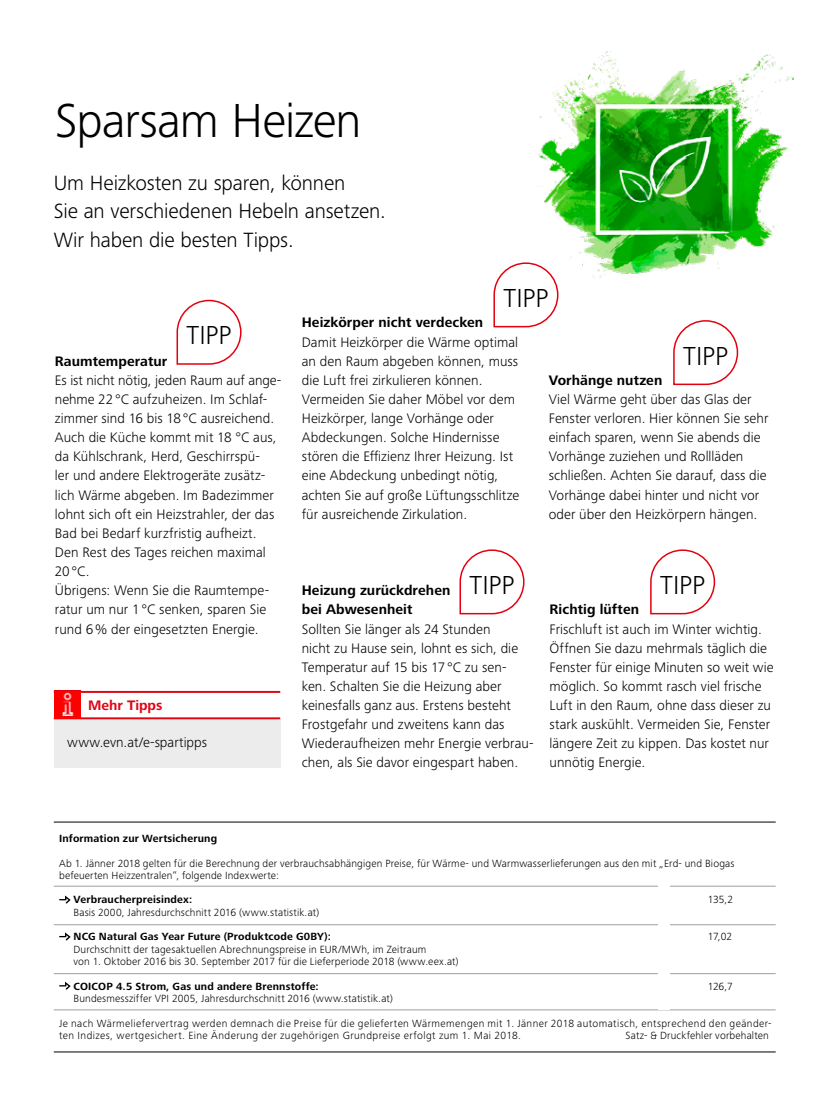
<style>
.page{position:relative;width:830px;height:1106px;background:#fff}
.page>*{position:absolute;margin:0;border:0;box-sizing:border-box;transform-origin:0 0}
.t1{font:300 49.5px "Frutiger Next LTW1 G";letter-spacing:-.02em;color:#000}
.t2{font:300 27px "Frutiger Next LTW1 G";letter-spacing:-.005em;color:#000}
.t3{font:300 21.3px/28.7px "Frutiger Next LTW1 G";letter-spacing:-.005em;color:#000}
.t4{font:300 14.25px/19px "Frutiger Next LTW1 G";letter-spacing:.005em;color:#000}
.t5{font:700 14.25px/19px "Frutiger Next LTW1 G";letter-spacing:.005em;color:#000}
.t6{font:700 14.25px "Frutiger Next LTW1 G";color:#e00413}
.t7{font:300 10.8px/12.3px "Frutiger Next LTW1 G";letter-spacing:.015em;color:#000}
.t8{font:300 10.8px/12.3px "Frutiger Next LTW1 G";letter-spacing:.04em;color:#000}
.t9{font:700 10.8px "Frutiger Next LTW1 G";letter-spacing:.015em;color:#000}
</style>
<div class="page">
<img style="left:538px;top:51px;width:254px;height:227px">
<svg style="left:59px;top:895px;width:12px;height:8px"></svg>
<svg style="left:59px;top:932px;width:12px;height:8px"></svg>
<svg style="left:59px;top:981px;width:12px;height:8px"></svg>
<hr style="left:54px;top:885px;width:721px;height:1px;background:#9d9e9e">
<hr style="left:54px;top:821px;width:721px;height:1px;background:#000">
<hr style="left:54px;top:924px;width:721px;height:1px;background:#9d9e9e">
<hr style="left:54px;top:973px;width:721px;height:1px;background:#9d9e9e">
<hr style="left:54px;top:1009px;width:721px;height:1px;background:#9d9e9e">
<hr style="left:54px;top:1051px;width:721px;height:1px;background:#000">
<div style="left:657px;top:884px;width:11px;height:125px;background:#fff"></div>
<svg style="left:176px;top:299px;width:66px;height:66px"></svg>
<svg style="left:459px;top:549px;width:66px;height:66px"></svg>
<svg style="left:493px;top:262px;width:66px;height:66px"></svg>
<svg style="left:673px;top:320px;width:65px;height:66px"></svg>
<svg style="left:650px;top:549px;width:65px;height:66px"></svg>
<div style="left:54px;top:719px;width:226px;height:48px;background:#ececec"></div>
<hr style="left:54px;top:717px;width:226px;height:2px;background:#e00413">
<hr style="left:54px;top:691px;width:226px;height:2px;background:#e00413">
<div style="left:54px;top:691px;width:26px;height:28px;background:#f00"></div>
<img style="left:60px;top:692px;width:14px;height:26px">
<h1 class="t1" style="left:55px;top:92px;width:308px">Sparsam Heizen</h1>
<h3 class="t3" style="left:54px;top:168px;width:333px">Um Heizkosten zu sparen, können<br>Sie an verschiedenen Hebeln ansetzen.<br>Wir haben die besten Tipps.</h3>
<h2 class="t2" style="left:503px;top:282px;width:46px">TIPP</h2>
<h2 class="t2" style="left:186px;top:320px;width:46px">TIPP</h2>
<p class="t5" style="left:55px;top:352px;width:114px">Raumtemperatur</p>
<p class="t4" style="left:55px;top:370px;width:228px">Es ist nicht nötig, jeden Raum auf ange&shy;nehme 22°C aufzuheizen. Im Schlaf&shy;zimmer sind 16 bis 18°C ausreichend.<br>Auch die Küche kommt mit 18 °C aus, da Kühlschrank, Herd, Geschirrspü-<br>ler und andere Elektrogeräte zusätz&shy;lich Wärme abgeben. Im Badezimmer lohnt sich oft ein Heizstrahler, der das Bad bei Bedarf kurzfristig aufheizt.<br>Den Rest des Tages reichen maximal 20°C.<br>Übrigens: Wenn Sie die Raumtempe&shy;ratur um nur 1°C senken, sparen Sie rund 6% der eingesetzten Energie.</p>
<p class="t6" style="left:88px;top:697px;width:76px">Mehr Tipps</p>
<p class="t4" style="left:67px;top:732px;width:141px">www.evn.at/e-spartipps</p>
<p class="t5" style="left:301px;top:313px;width:183px">Heizkörper nicht verdecken</p>
<p class="t4" style="left:301px;top:332px;width:219px">Damit Heizkörper die Wärme optimal an den Raum abgeben können, muss die Luft frei zirkulieren können.<br>Vermeiden Sie daher Möbel vor dem Heizkörper, lange Vorhänge oder Abdeckungen. Solche Hindernisse stören die Effizienz Ihrer Heizung. Ist eine Abdeckung unbedingt nötig, achten Sie auf große Lüftungsschlitze für ausreichende Zirkulation.</p>
<h2 class="t2" style="left:683px;top:340px;width:46px">TIPP</h2>
<p class="t5" style="left:548px;top:371px;width:115px">Vorhänge nutzen</p>
<p class="t4" style="left:548px;top:389px;width:221px">Viel Wärme geht über das Glas der Fenster verloren. Hier können Sie sehr einfach sparen, wenn Sie abends die Vorhänge zuziehen und Rollläden schließen. Achten Sie darauf, dass die Vorhänge dabei hinter und nicht vor oder über den Heizkörpern hängen.</p>
<h2 class="t2" style="left:469px;top:569px;width:46px">TIPP</h2>
<p class="t5" style="left:301px;top:581px;width:150px">Heizung zurückdrehen bei Abwesenheit</p>
<p class="t4" style="left:301px;top:619px;width:233px">Sollten Sie länger als 24 Stunden<br>nicht zu Hause sein, lohnt es sich, die Temperatur auf 15 bis 17°C zu sen&shy;ken. Schalten Sie die Heizung aber keinesfalls ganz aus. Erstens besteht Frostgefahr und zweitens kann das Wiederaufheizen mehr Energie verbrau&shy;chen, als Sie davor eingespart haben.</p>
<h2 class="t2" style="left:660px;top:569px;width:46px">TIPP</h2>
<p class="t5" style="left:549px;top:600px;width:91px">Richtig lüften</p>
<p class="t4" style="left:549px;top:619px;width:225px">Frischluft ist auch im Winter wichtig.<br>Öffnen Sie dazu mehrmals täglich die Fenster für einige Minuten so weit wie möglich. So kommt rasch viel frische Luft in den Raum, ohne dass dieser zu stark auskühlt. Vermeiden Sie, Fenster längere Zeit zu kippen. Das kostet nur unnötig Energie.</p>
<p class="t9" style="left:59px;top:832px;width:159px">Information zur Wertsicherung</p>
<p class="t7" style="left:59px;top:856px;width:676px">Ab 1. Jänner 2018 gelten für die Berechnung der verbrauchsabhängigen Preise, für Wärme- und Warmwasserlieferungen aus den mit „Erd- und Biogas befeuerten Heizzentralen“, folgende Indexwerte:</p>
<p class="t9" style="left:73px;top:893px;width:120px">Verbraucherpreisindex:</p>
<p class="t7" style="left:707px;top:893px;width:27px">135,2</p>
<p class="t7" style="left:73px;top:906px;width:247px">Basis 2000, Jahresdurchschnitt 2016 (www.statistik.at)</p>
<p class="t9" style="left:73px;top:930px;width:259px">NCG Natural Gas Year Future (Produktcode G0BY):</p>
<p class="t7" style="left:707px;top:930px;width:26px">17,02</p>
<p class="t7" style="left:73px;top:943px;width:386px">Durchschnitt der tagesaktuellen Abrechnungspreise in EUR/MWh, im Zeitraum<br>von 1. Oktober 2016 bis 30. September 2017 für die Lieferperiode 2018 (www.eex.at)</p>
<p class="t9" style="left:73px;top:979px;width:247px">COICOP 4.5 Strom, Gas und andere Brennstoffe:</p>
<p class="t7" style="left:707px;top:979px;width:27px">126,7</p>
<p class="t7" style="left:73px;top:992px;width:321px">Bundesmessziffer VPI 2005, Jahresdurchschnitt 2016 (www.statistik.at)</p>
<p class="t8" style="left:59px;top:1016px;width:713px">Je nach Wärmeliefervertrag werden demnach die Preise für die gelieferten Wärmemengen mit 1. Jänner 2018 automatisch, entsprechend den geänder&shy;ten Indizes, wertgesichert. Eine Änderung der zugehörigen Grundpreise erfolgt zum 1. Mai 2018.</p>
<p class="t7" style="left:625px;top:1029px;width:145px">Satz- &amp; Druckfehler vorbehalten</p>
</div>
